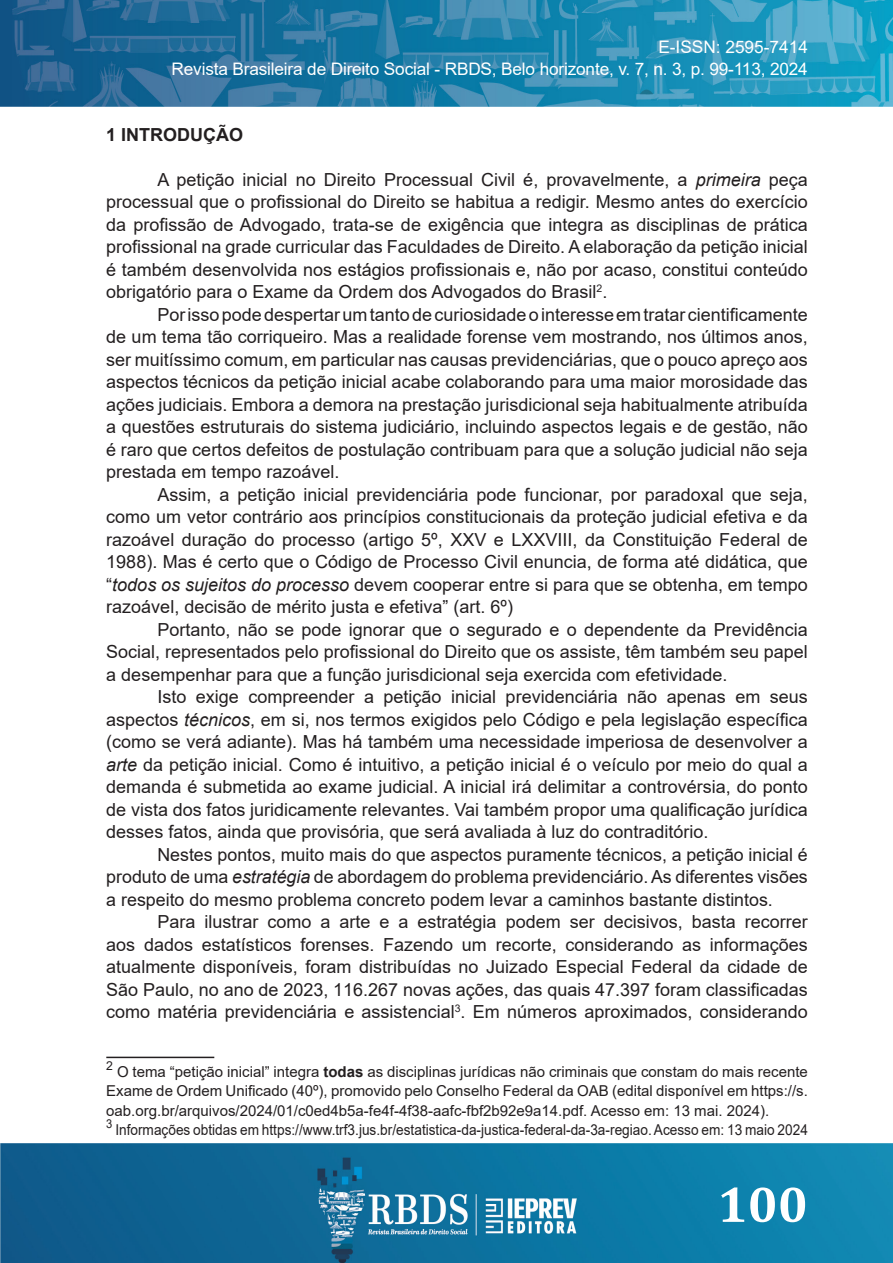
<style>
.page{position:relative;width:893px;height:1263px;background:#fff}
.page>*{position:absolute;margin:0;border:0;box-sizing:border-box;transform-origin:0 0}
.t1{font:700 51px "Cambria";color:#fff}
.NORMAL_RBDS{font:18px/22.5px "Arial";color:#231f20;text-align:justify}
.TÍTULO_DA_SEÇÃO{font:700 18px "Arial";color:#231f20}
.t2{font:17.25px/22.5px "Arial";letter-spacing:-.01em;color:#fff;text-align:right}
.NOTA_DE_RODAPÉ_RBDS{font:15px/19.5px "Arial";color:#231f20;text-align:justify}
.NOTA_DE_RODAPÉ_RBDS-2{font:15px "Arial";color:#231f20;scale:.91 1}
.NOTA_DE_RODAPÉ_RBDS-3{font:12.3px "Arial";color:#231f20}
.NOTA_DE_RODAPÉ_RBDS-4{font:12.3px "Arial";color:#231f20;scale:.91 1}
.s1{font-style:italic}
.s2{font-weight:700}
</style>
<div class="page">
<img style="left:1px;top:0;width:892px;height:106px">
<img style="left:0;top:1144px;width:893px;height:119px">
<hr style="left:106px;top:1057px;width:108px;height:1px;background:#231f20">
<p class="t2" style="left:172px;top:36px;width:638px">E-ISSN: 2595-7414<br>Revista Brasileira de Direito Social - RBDS, Belo horizonte, v. 7, n. 3, p. 99-113, 2024</p>
<p class="TÍTULO_DA_SEÇÃO" style="left:106px;top:122px;width:138px">1 INTRODUÇÃO</p>
<p class="NORMAL_RBDS" style="left:106px;top:168px;width:703px;text-indent:51px">A petição inicial no Direito Processual Civil é, provavelmente, a <span class="s1">primeira</span> peça processual que o profissional do Direito se habitua a redigir. Mesmo antes do exercício da profissão de Advogado, trata-se de exigência que integra as disciplinas de prática profissional na grade curricular das Faculdades de Direito. A elaboração da petição inicial é também desenvolvida nos estágios profissionais e, não por acaso, constitui conteúdo obrigatório para o Exame da Ordem dos Advogados do Brasil<sup>2</sup>.</p>
<p class="NORMAL_RBDS" style="left:106px;top:303px;width:703px;text-indent:51px">Por isso pode despertar um tanto de curiosidade o interesse em tratar cientificamente de um tema tão corriqueiro. Mas a realidade forense vem mostrando, nos últimos anos, ser muitíssimo comum, em particular nas causas previdenciárias, que o pouco apreço aos aspectos técnicos da petição inicial acabe colaborando para uma maior morosidade das ações judiciais. Embora a demora na prestação jurisdicional seja habitualmente atribuída a questões estruturais do sistema judiciário, incluindo aspectos legais e de gestão, não é raro que certos defeitos de postulação contribuam para que a solução judicial não seja prestada em tempo razoável.</p>
<p class="NORMAL_RBDS" style="left:106px;top:483px;width:703px;text-indent:51px">Assim, a petição inicial previdenciária pode funcionar, por paradoxal que seja, como um vetor contrário aos princípios constitucionais da proteção judicial efetiva e da razoável duração do processo (artigo 5º, XXV e LXXVIII, da Constituição Federal de 1988). Mas é certo que o Código de Processo Civil enuncia, de forma até didática, que “<span class="s1">todos os sujeitos do processo</span> devem cooperar entre si para que se obtenha, em tempo razoável, decisão de mérito justa e efetiva” (art. 6º)</p>
<p class="NORMAL_RBDS" style="left:106px;top:618px;width:703px;text-indent:51px">Portanto, não se pode ignorar que o segurado e o dependente da Previdência Social, representados pelo profissional do Direito que os assiste, têm também seu papel a desempenhar para que a função jurisdicional seja exercida com efetividade.</p>
<p class="NORMAL_RBDS" style="left:106px;top:685px;width:703px;text-indent:51px">Isto exige compreender a petição inicial previdenciária não apenas em seus aspectos <span class="s1">técnicos</span>, em si, nos termos exigidos pelo Código e pela legislação específica (como se verá adiante). Mas há também uma necessidade imperiosa de desenvolver a <span class="s1">arte</span> da petição inicial. Como é intuitivo, a petição inicial é o veículo por meio do qual a demanda é submetida ao exame judicial. A inicial irá delimitar a controvérsia, do ponto de vista dos fatos juridicamente relevantes. Vai também propor uma qualificação jurídica desses fatos, ainda que provisória, que será avaliada à luz do contraditório.</p>
<p class="NORMAL_RBDS" style="left:106px;top:843px;width:703px;text-indent:51px">Nestes pontos, muito mais do que aspectos puramente técnicos, a petição inicial é produto de uma <span class="s1">estratégia</span> de abordagem do problema previdenciário. As diferentes visões a respeito do mesmo problema concreto podem levar a caminhos bastante distintos.</p>
<p class="NORMAL_RBDS" style="left:106px;top:910px;width:703px;text-indent:51px">Para ilustrar como a arte e a estratégia podem ser decisivos, basta recorrer aos dados estatísticos forenses. Fazendo um recorte, considerando as informações atualmente disponíveis, foram distribuídas no Juizado Especial Federal da cidade de São Paulo, no ano de 2023, 116.267 novas ações, das quais 47.397 foram classificadas como matéria previdenciária e assistencial<sup>3</sup>. Em números aproximados, considerando</p>
<p class="NOTA_DE_RODAPÉ_RBDS-3" style="left:106px;top:1057px;width:8px">2</p>
<p class="NOTA_DE_RODAPÉ_RBDS" style="left:106px;top:1062px;width:703px;text-indent:11px">O tema “petição inicial” integra <span class="s2">todas</span> as disciplinas jurídicas não criminais que constam do mais recente Exame de Ordem Unificado (40º), promovido pelo Conselho Federal da OAB (edital disponível em https://s. oab.org.br/arquivos/2024/01/c0ed4b5a-fe4f-4f38-aafc-fbf2b92e9a14.pdf. Acesso em: 13 mai. 2024).</p>
<p class="NOTA_DE_RODAPÉ_RBDS-4" style="left:106px;top:1115px;width:8px">3</p>
<p class="NOTA_DE_RODAPÉ_RBDS-2" style="left:115px;top:1120px;width:763px">Informações obtidas em https://www.trf3.jus.br/estatistica-da-justica-federal-da-3a-regiao. Acesso em: 13 maio 2024</p>
<h1 class="t1" style="left:717px;top:1168px;width:92px">100</h1>
</div>
